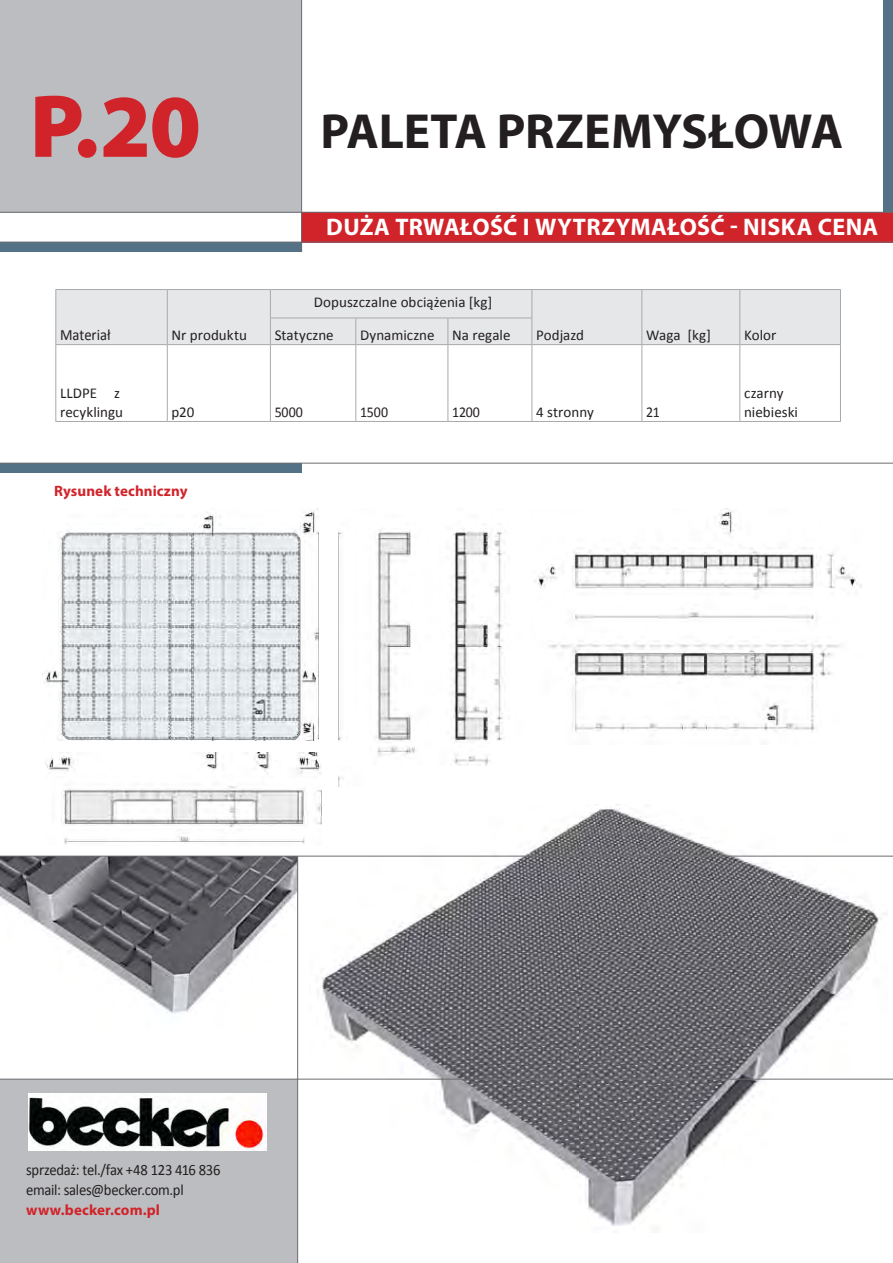
<style>
.page{position:relative;width:893px;height:1263px;background:#fff}
.page>*{position:absolute;margin:0;border:0;box-sizing:border-box;transform-origin:0 0}
.tekst_polski{font:900 90px "Myriad Pro";color:#d1232a}
.tekst_1{font:700 49.5px "Myriad Pro";letter-spacing:-.01em;color:#231f20}
.tekst_polski-2{font:700 24px "Myriad Pro";letter-spacing:.015em;color:#fff}
.tekst_polski-3{font:15.75px "Calibri";letter-spacing:-.02em;color:#231f20;scale:.93 1}
.tekst_polski-4{font:15.75px "Calibri";color:#231f20;scale:.93 1}
.tekst_1-2{font:15px/19.5px "Calibri";letter-spacing:.005em;color:#231f20}
.tekst_1-3{font:700 15px "Myriad Pro";letter-spacing:.01em;color:#d1232a}
.tekst_polski-5{font:15px "Calibri";letter-spacing:-.005em;color:#231f20;scale:.93 1}
.tekst_polski-6{font:15px "Calibri";letter-spacing:-.005em;color:#231f20}
</style>
<div class="page">
<div style="left:0;top:1079px;width:298px;height:184px;background:#bcbdc0"></div>
<div style="left:0;top:463px;width:301px;height:10px;background:#547285"></div>
<div style="left:0;top:0;width:302px;height:212px;background:#bcbdc0"></div>
<div style="left:0;top:243px;width:301px;height:9px;background:#547285"></div>
<div style="left:883px;top:0;width:10px;height:212px;background:#547285"></div>
<div style="left:302px;top:212px;width:591px;height:30px;background:#d1232a"></div>
<hr style="left:301px;top:0;width:1px;height:252px;background:#6c6d70">
<hr style="left:0;top:212px;width:893px;height:1px;background:#6c6d70">
<hr style="left:0;top:242px;width:893px;height:1px;background:#6c6d70">
<img style="left:0;top:857px;width:297px;height:157px">
<img style="left:309px;top:804px;width:578px;height:422px">
<img style="left:43px;top:511px;width:275px;height:229px">
<img style="left:339px;top:529px;width:166px;height:258px">
<img style="left:534px;top:511px;width:327px;height:222px">
<img style="left:45px;top:752px;width:276px;height:94px">
<hr style="left:0;top:856px;width:893px;height:1px;background:#6c6d70">
<hr style="left:0;top:1079px;width:893px;height:1px;background:#6c6d70">
<hr style="left:0;top:463px;width:893px;height:1px;background:#6c6d70">
<hr style="left:297px;top:856px;width:1px;height:407px;background:#6c6d70">
<hr style="left:55px;top:289px;width:112px;height:1px;background:#a8a9ad">
<hr style="left:167px;top:289px;width:103px;height:1px;background:#a8a9ad">
<hr style="left:270px;top:289px;width:86px;height:1px;background:#a8a9ad">
<hr style="left:356px;top:289px;width:92px;height:1px;background:#a8a9ad">
<hr style="left:448px;top:289px;width:84px;height:1px;background:#a8a9ad">
<hr style="left:532px;top:289px;width:110px;height:1px;background:#a8a9ad">
<hr style="left:642px;top:289px;width:98px;height:1px;background:#a8a9ad">
<hr style="left:740px;top:289px;width:101px;height:1px;background:#a8a9ad">
<hr style="left:55px;top:345px;width:1px;height:76px;background:#a8a9ad">
<hr style="left:167px;top:345px;width:1px;height:76px;background:#a8a9ad">
<hr style="left:270px;top:345px;width:1px;height:76px;background:#a8a9ad">
<hr style="left:355px;top:345px;width:1px;height:76px;background:#a8a9ad">
<hr style="left:448px;top:345px;width:1px;height:76px;background:#a8a9ad">
<hr style="left:532px;top:345px;width:1px;height:76px;background:#a8a9ad">
<hr style="left:641px;top:345px;width:1px;height:76px;background:#a8a9ad">
<hr style="left:739px;top:345px;width:1px;height:76px;background:#a8a9ad">
<hr style="left:840px;top:345px;width:1px;height:76px;background:#a8a9ad">
<hr style="left:55px;top:421px;width:112px;height:1px;background:#a8a9ad">
<hr style="left:167px;top:421px;width:103px;height:1px;background:#a8a9ad">
<hr style="left:270px;top:421px;width:86px;height:1px;background:#a8a9ad">
<hr style="left:356px;top:421px;width:92px;height:1px;background:#a8a9ad">
<hr style="left:448px;top:421px;width:84px;height:1px;background:#a8a9ad">
<hr style="left:532px;top:421px;width:110px;height:1px;background:#a8a9ad">
<hr style="left:642px;top:421px;width:98px;height:1px;background:#a8a9ad">
<hr style="left:740px;top:421px;width:101px;height:1px;background:#a8a9ad">
<div style="left:55px;top:290px;width:786px;height:55px;background:#e6e7e9"></div>
<hr style="left:270px;top:344px;width:86px;height:1px;background:#a8a9ad">
<hr style="left:356px;top:344px;width:92px;height:1px;background:#a8a9ad">
<hr style="left:448px;top:344px;width:84px;height:1px;background:#a8a9ad">
<img style="left:28px;top:1093px;width:238px;height:58px">
<p class="tekst_polski" style="left:30px;top:75px;width:173px">P.20</p>
<p class="tekst_polski-4" style="left:60px;top:325px;width:56px">Materiał</p>
<p class="tekst_1-2" style="left:172px;top:326px;width:77px">Nr produktu</p>
<p class="tekst_1" style="left:320px;top:99px;width:524px">PALETA PRZEMYSŁOWA</p>
<p class="tekst_polski-2" style="left:326px;top:212px;width:554px">DUŻA TRWAŁOŚĆ I WYTRZYMAŁOŚĆ - NISKA CENA</p>
<p class="tekst_1-2" style="left:314px;top:293px;width:180px">Dopuszczalne obciążenia [kg]</p>
<p class="tekst_1-2" style="left:275px;top:326px;width:61px">Statyczne</p>
<p class="tekst_1-2" style="left:360px;top:326px;width:76px">Dynamiczne</p>
<p class="tekst_1-2" style="left:452px;top:326px;width:60px">Na regale</p>
<p class="tekst_polski-6" style="left:536px;top:326px;width:49px">Podjazd</p>
<p class="tekst_1-2" style="left:646px;top:326px;width:66px">Waga [kg]</p>
<p class="tekst_1-2" style="left:744px;top:326px;width:34px">Kolor</p>
<p class="tekst_1-2" style="left:60px;top:383px;width:65px">LLDPE z recyklingu</p>
<p class="tekst_1-2" style="left:172px;top:402px;width:24px">p20</p>
<p class="tekst_polski-5" style="left:275px;top:403px;width:32px">5000</p>
<p class="tekst_polski-5" style="left:360px;top:403px;width:32px">1500</p>
<p class="tekst_polski-5" style="left:452px;top:403px;width:31px">1200</p>
<p class="tekst_1-2" style="left:536px;top:402px;width:59px">4 stronny</p>
<p class="tekst_polski-5" style="left:646px;top:403px;width:16px">21</p>
<p class="tekst_1-3" style="left:54px;top:481px;width:135px">Rysunek techniczny</p>
<p class="tekst_1-2" style="left:744px;top:383px;width:41px">czarny</p>
<p class="tekst_1-2" style="left:744px;top:402px;width:55px">niebieski</p>
<p class="tekst_polski-3" style="left:26px;top:1160px;width:210px">sprzedaż: tel./fax +48 123 416 836</p>
<p class="tekst_polski-3" style="left:26px;top:1180px;width:171px">email: sales@becker.com.pl</p>
<p class="tekst_1-3" style="left:26px;top:1200px;width:135px">www.becker.com.pl</p>
</div>
